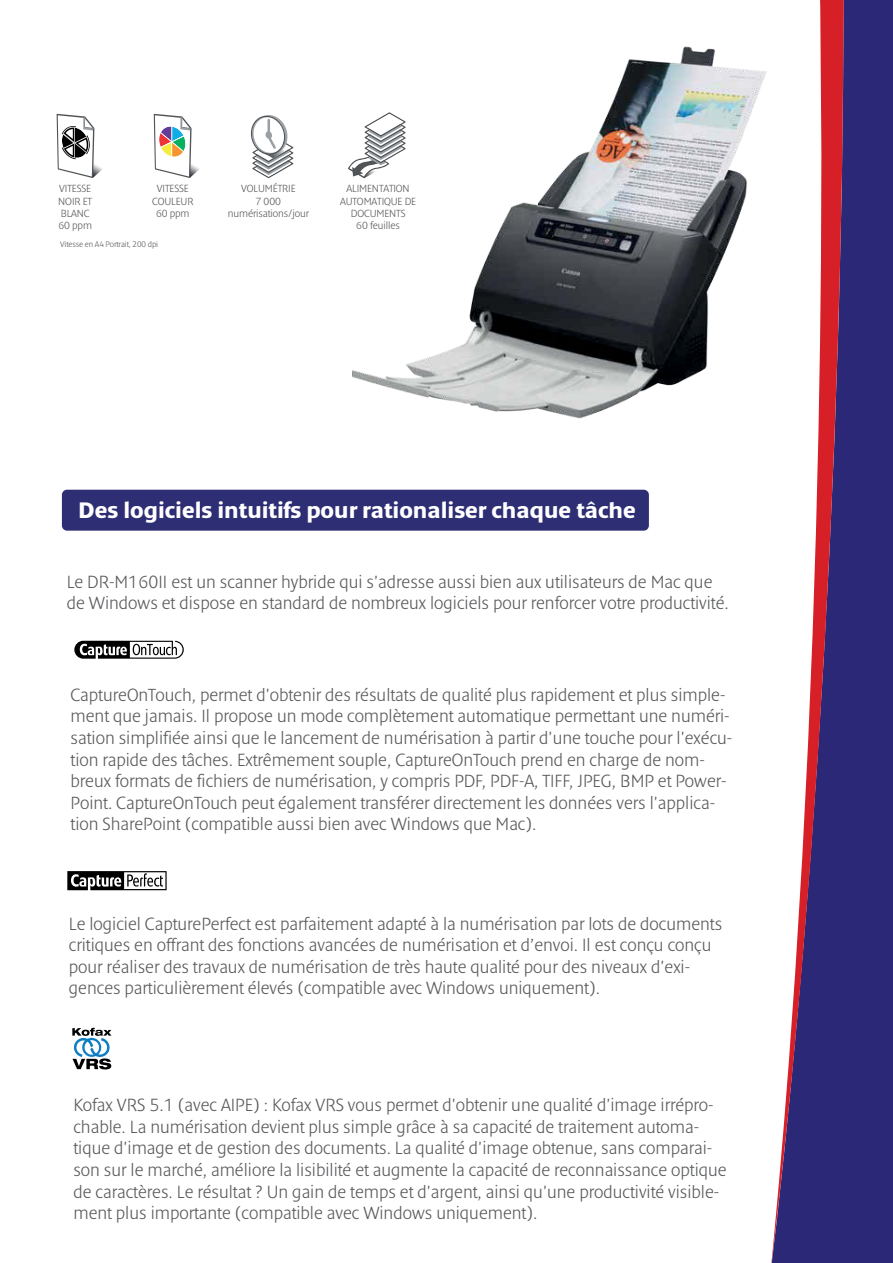
<style>
.page{position:relative;width:893px;height:1263px;background:#fff}
.page>*{position:absolute;margin:0;border:0;box-sizing:border-box;transform-origin:0 0}
.t1{font:700 22.8px "Denda New";color:#fff}
.t2{font:300 18px/21.6px "Denda New";color:#58595b}
.t3{font:300 10.5px/12.3px "Denda New";letter-spacing:-.01em;color:#58595b;text-align:center}
.t4{font:300 8.25px "Denda New";letter-spacing:-.01em;color:#58595b}
</style>
<div class="page">
<div style="left:848px;top:0;width:45px;height:1263px;background:#2b2977"></div>
<svg style="left:771px;top:0;width:77px;height:1263px"></svg>
<img style="left:352px;top:37px;width:428px;height:401px">
<svg style="left:154px;top:114px;width:45px;height:64px"></svg>
<svg style="left:250px;top:115px;width:43px;height:63px"></svg>
<svg style="left:348px;top:112px;width:58px;height:66px"></svg>
<svg style="left:57px;top:114px;width:45px;height:64px"></svg>
<div style="left:62px;top:490px;width:587px;height:41px;background:#2d2e74;border-radius:5px"></div>
<svg style="left:74px;top:641px;width:110px;height:18px"></svg>
<svg style="left:67px;top:871px;width:100px;height:19px"></svg>
<svg style="left:72px;top:1028px;width:40px;height:41px"></svg>
<p class="t3" style="left:58px;top:183px;width:35px;text-align:left">VITESSE<br>NOIR ET<br>BLANC<br>60 ppm</p>
<p class="t3" style="left:152px;top:183px;width:43px">VITESSE<br>COULEUR<br>60 ppm</p>
<p class="t3" style="left:228px;top:183px;width:82px">VOLUMÉTRIE<br>7 000 numérisations/jour</p>
<p class="t3" style="left:340px;top:183px;width:78px">ALIMENTATION<br>AUTOMATIQUE DE<br>DOCUMENTS<br>60 feuilles</p>
<p class="t4" style="left:60px;top:240px;width:100px">Vitesse en A4 Portrait, 200 dpi</p>
<p class="t1" style="left:78px;top:498px;width:559px">Des logiciels intuitifs pour rationaliser chaque tâche</p>
<p class="t2" style="left:67px;top:571px;width:664px">Le DR-M160II est un scanner hybride qui s'adresse aussi bien aux utilisateurs de Mac que de Windows et dispose en standard de nombreux logiciels pour renforcer votre productivité.</p>
<p class="t2" style="left:71px;top:684px;width:663px">CaptureOnTouch, permet d'obtenir des résultats de qualité plus rapidement et plus simple&shy;ment que jamais. Il propose un mode complètement automatique permettant une numéri&shy;sation simplifiée ainsi que le lancement de numérisation à partir d'une touche pour l'exécu&shy;tion rapide des tâches. Extrêmement souple, CaptureOnTouch prend en charge de nom&shy;breux formats de fichiers de numérisation, y compris PDF, PDF-A, TIFF, JPEG, BMP et Power-Point. CaptureOnTouch peut également transférer directement les données vers l'applica&shy;tion SharePoint (compatible aussi bien avec Windows que Mac).</p>
<p class="t2" style="left:69px;top:913px;width:655px">Le logiciel CapturePerfect est parfaitement adapté à la numérisation par lots de documents critiques en offrant des fonctions avancées de numérisation et d’envoi. Il est conçu conçu pour réaliser des travaux de numérisation de très haute qualité pour des niveaux d'exi&shy;gences particulièrement élevés (compatible avec Windows uniquement).</p>
<p class="t2" style="left:73px;top:1094px;width:655px">Kofax VRS 5.1 (avec AIPE) : Kofax VRS vous permet d'obtenir une qualité d'image irrépro&shy;chable. La numérisation devient plus simple grâce à sa capacité de traitement automa&shy;tique d'image et de gestion des documents. La qualité d'image obtenue, sans comparai&shy;son sur le marché, améliore la lisibilité et augmente la capacité de reconnaissance optique de caractères. Le résultat ? Un gain de temps et d'argent, ainsi qu'une productivité visible&shy;ment plus importante (compatible avec Windows uniquement).</p>
</div>
